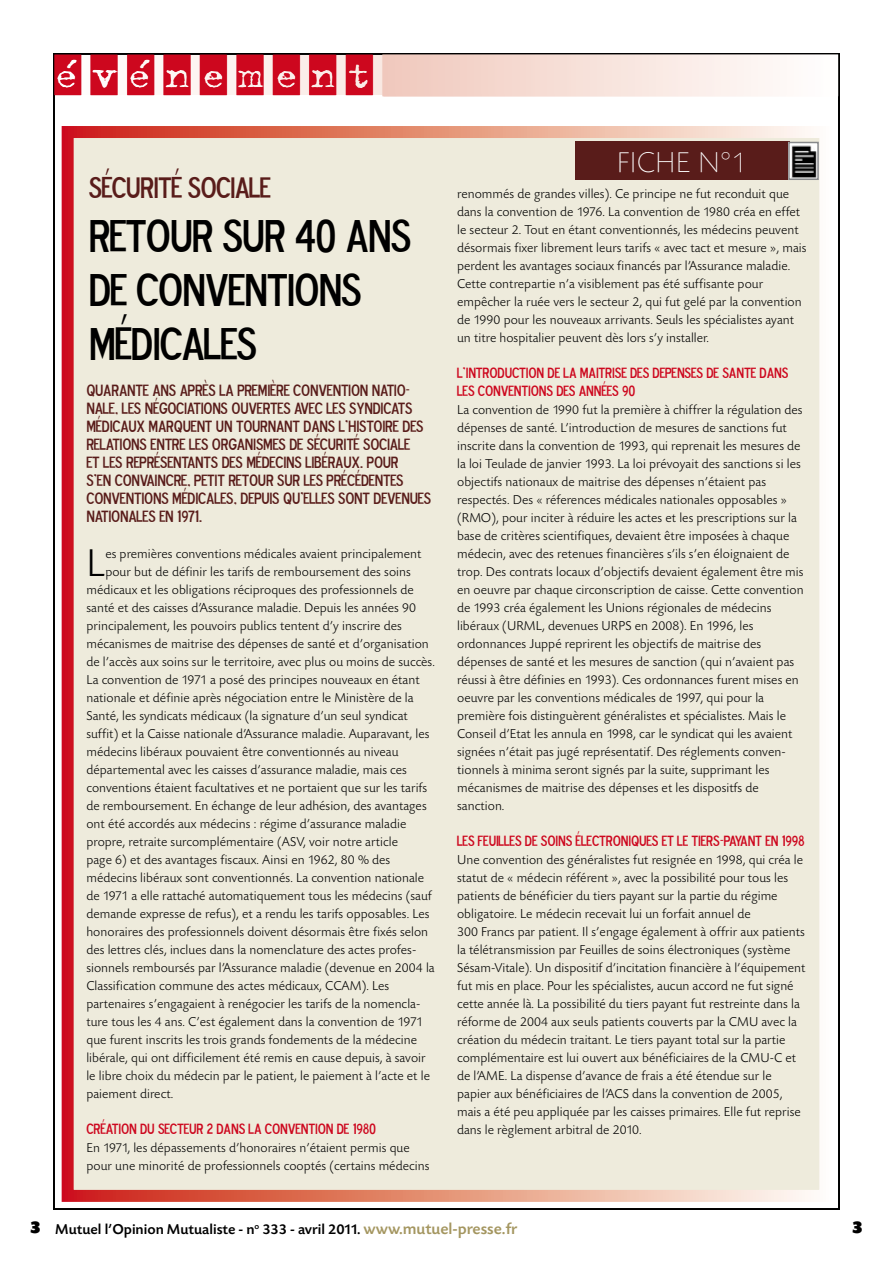
<style>
.page{position:relative;width:893px;height:1263px;background:#fff}
.page>*{position:absolute;margin:0;border:0;box-sizing:border-box;transform-origin:0 0}
.t1{font:46.5px/54px "Blue Highway D Type";color:#000}
.t2{font:40.5px "Trixie Cameo";letter-spacing:.2em;color:#cd071e;scale:1.2 1}
.t3{font:300 40.35px "Today SB";color:#000}
.t4{font:30px "Blue Highway D Type";color:#591c1a}
.t5{font:300 expanded 30px "Today SB";letter-spacing:.01em;color:#fff}
.t6{font:900 18px "Today SB";color:#000}
.t7{font:16.5px/18px "Blue Highway D Type";letter-spacing:.005em;color:#591c1a}
.t8{font:15px/18px "Blue Highway D Type";letter-spacing:.005em;color:#cd071e}
.t9{font:500 15px "Today SB";color:#000}
.t10{font:300 13.5px/18px "Today SB";letter-spacing:.005em;color:#000}
.s1{font-size:16.5px;color:#a49660}
</style>
<div class="page">
<div style="left:55px;top:54px;width:783px;height:41px;background:linear-gradient(to bottom,#fcf4f1,#fcf4f1)"></div>
<div style="left:383px;top:55px;width:454px;height:41px;background:linear-gradient(to right,#f0c9bd,#fffffe)"></div>
<div style="left:382px;top:54px;width:456px;height:42px;border:2px solid #fff"></div>
<div style="left:68px;top:132px;width:757px;height:1064px;background:#eeebdc"></div>
<div style="left:62px;top:126px;width:769px;height:1076px;border:12px solid #fff"></div>
<div style="left:575px;top:142px;width:214px;height:38px;background:#591c1a"></div>
<img style="left:791px;top:145px;width:25px;height:32px">
<div style="left:788px;top:142px;width:31px;height:38px;border:2px solid #87888a"></div>
<h2 class="t2" style="left:54px;top:53px;width:267px">ÉVÉNEMENT</h2>
<h3 class="t4" style="left:89px;top:168px;width:13px">SÉCURITÉ</h3>
<h3 class="t4" style="left:188px;top:168px;width:13px">SOCIALE</h3>
<h1 class="t1" style="left:89px;top:207px;width:22px">RETOUR</h1>
<h1 class="t1" style="left:222px;top:207px;width:146px">SUR 40 ANS</h1>
<h1 class="t1" style="left:89px;top:261px;width:69px">DE CONVENTIONS<br>MÉDICALES</h1>
<p class="t7" style="left:86px;top:381px;width:338px">QUARANTE ANS APRÈS LA PREMIÈRE CONVENTION NATIO-NALE, LES NÉGOCIATIONS OUVERTES AVEC LES SYNDICATS MÉDICAUX MARQUENT UN TOURNANT DANS L’HISTOIRE DES RELATIONS ENTRE LES ORGANISMES DE SÉCURITÉ SOCIALE ET LES REPRÉSENTANTS DES MÉDECINS LIBÉRAUX. POUR S’EN CONVAINCRE, PETIT RETOUR SUR LES PRÉCÉDENTES CONVENTIONS MÉDICALES, DEPUIS</p>
<p class="t7" style="left:283px;top:489px;width:28px">QU’ELLES</p>
<p class="t7" style="left:338px;top:489px;width:9px">SONT</p>
<p class="t7" style="left:373px;top:489px;width:59px">DEVENUES</p>
<p class="t7" style="left:86px;top:507px;width:117px">NATIONALES EN 1971.</p>
<h3 class="t3" style="left:86px;top:542px;width:20px">L</h3>
<p class="t10" style="left:105px;top:545px;width:318px">es premières conventions médicales avaient principalement</p>
<p class="t10" style="left:105px;top:563px;width:307px">pour but de définir les tarifs de remboursement des soins</p>
<p class="t10" style="left:86px;top:581px;width:329px">médicaux et les obligations réciproques des professionnels de</p>
<p class="t10" style="left:86px;top:599px;width:331px">santé et des caisses d’Assurance maladie. Depuis les années 90</p>
<p class="t10" style="left:86px;top:617px;width:317px">principalement, les pouvoirs publics tentent d’y inscrire des</p>
<p class="t10" style="left:86px;top:635px;width:344px">mécanismes de maitrise des dépenses de santé et d’organisation</p>
<p class="t10" style="left:86px;top:653px;width:350px">de l’accès aux soins sur le territoire, avec plus ou moins de succès.</p>
<p class="t10" style="left:86px;top:671px;width:335px">La convention de 1971 a posé des principes nouveaux en étant</p>
<p class="t10" style="left:86px;top:689px;width:329px">nationale et définie après négociation entre le Ministère de la</p>
<p class="t10" style="left:86px;top:707px;width:323px">Santé, les syndicats médicaux (la signature d’un seul syndicat</p>
<p class="t10" style="left:86px;top:725px;width:345px">suffit) et la Caisse nationale d’Assurance maladie. Auparavant, les</p>
<p class="t10" style="left:86px;top:743px;width:314px">médecins libéraux pouvaient être conventionnés au niveau</p>
<p class="t10" style="left:86px;top:761px;width:322px">départemental avec les caisses d’assurance maladie, mais ces</p>
<p class="t10" style="left:86px;top:779px;width:342px">conventions étaient facultatives et ne portaient que sur les tarifs</p>
<p class="t10" style="left:86px;top:797px;width:342px">de remboursement. En échange de leur adhésion, des avantages</p>
<p class="t10" style="left:86px;top:815px;width:321px">ont été accordés aux médecins : régime d’assurance maladie</p>
<p class="t10" style="left:86px;top:833px;width:313px">propre, retraite surcomplémentaire (ASV, voir notre article</p>
<p class="t10" style="left:86px;top:851px;width:305px">page 6) et des avantages fiscaux. Ainsi en 1962, 80 % des</p>
<p class="t10" style="left:86px;top:869px;width:339px">médecins libéraux sont conventionnés. La convention nationale</p>
<p class="t10" style="left:86px;top:887px;width:347px">de 1971 a elle rattaché automatiquement tous les médecins (sauf</p>
<p class="t10" style="left:86px;top:905px;width:345px">demande expresse de refus), et a rendu les tarifs opposables. Les</p>
<p class="t10" style="left:86px;top:923px;width:343px">honoraires des professionnels doivent désormais être fixés selon</p>
<p class="t10" style="left:86px;top:941px;width:331px">des lettres clés, inclues dans la nomenclature des actes profes-</p>
<p class="t10" style="left:86px;top:959px;width:350px">sionnels remboursés par l’Assurance maladie (devenue en 2004 la</p>
<p class="t10" style="left:86px;top:977px;width:304px">Classification commune des actes médicaux, CCAM). Les</p>
<p class="t10" style="left:86px;top:995px;width:336px">partenaires s’engagaient à renégocier les tarifs de la nomencla-</p>
<p class="t10" style="left:86px;top:1013px;width:338px">ture tous les 4 ans. C’est également dans la convention de 1971</p>
<p class="t10" style="left:86px;top:1031px;width:332px">que furent inscrits les trois grands fondements de la médecine</p>
<p class="t10" style="left:86px;top:1049px;width:341px">libérale, qui ont difficilement été remis en cause depuis, à savoir</p>
<p class="t10" style="left:86px;top:1067px;width:345px">le libre choix du médecin par le patient, le paiement à l’acte et le</p>
<p class="t10" style="left:86px;top:1085px;width:88px">paiement direct.</p>
<p class="t8" style="left:86px;top:1119px;width:15px">CRÉATION</p>
<p class="t8" style="left:140px;top:1119px;width:26px">DU SECTEUR</p>
<p class="t8" style="left:207px;top:1119px;width:18px">2 DANS</p>
<p class="t8" style="left:249px;top:1119px;width:25px">LA CONVENTION</p>
<p class="t8" style="left:337px;top:1119px;width:41px">DE 1980</p>
<p class="t10" style="left:86px;top:1139px;width:344px">En 1971, les dépassements d’honoraires n’étaient permis que pour une minorité de professionnels cooptés (certains médecins</p>
<h3 class="t5" style="left:617px;top:146px;width:132px">FICHE N°1</h3>
<p class="t10" style="left:457px;top:185px;width:351px">renommés de grandes villes). Ce principe ne fut reconduit que dans la convention de 1976. La convention de 1980 créa en effet le secteur 2. Tout en étant conventionnés, les médecins peuvent désormais fixer librement leurs tarifs « avec tact et mesure », mais perdent les avantages sociaux financés par l’Assurance maladie.<br>Cette contrepartie n’a visiblement pas été suffisante pour empêcher la ruée vers le secteur 2, qui fut gelé par la convention de 1990 pour les nouveaux arrivants. Seuls les spécialistes ayant un titre hospitalier peuvent dès lors s’y installer.</p>
<p class="t8" style="left:457px;top:363px;width:311px">L’INTRODUCTION DE LA MAITRISE DES DEPENSES DE SANTE DANS<br>LES CONVENTIONS</p>
<p class="t8" style="left:556px;top:381px;width:31px">DES ANNÉES</p>
<p class="t8" style="left:622px;top:381px;width:15px">90</p>
<p class="t10" style="left:457px;top:401px;width:348px">La convention de 1990 fut la première à chiffrer la régulation des dépenses de santé. L’introduction de mesures de sanctions fut inscrite dans la convention de 1993, qui reprenait les mesures de la loi Teulade de janvier 1993. La loi prévoyait des sanctions si les objectifs nationaux de maitrise des dépenses n’étaient pas respectés. Des « réferences médicales nationales opposables » (RMO), pour inciter à réduire les actes et les prescriptions sur la base de critères scientifiques, devaient être imposées à chaque médecin, avec des retenues financières s’ils s’en éloignaient de trop. Des contrats locaux d’objectifs devaient également être mis en oeuvre par chaque circonscription de caisse. Cette convention de 1993 créa également les Unions régionales de médecins libéraux (URML, devenues URPS en 2008). En 1996, les ordonnances Juppé reprirent les objectifs de maitrise des dépenses de santé et les mesures de sanction (qui n’avaient pas réussi à être définies en 1993). Ces ordonnances furent mises en oeuvre par les conventions médicales de 1997, qui pour la première fois distinguèrent généralistes et spécialistes. Mais le Conseil d’Etat les annula en 1998, car le syndicat qui les avaient signées n’était pas jugé représentatif. Des réglements conven&shy;tionnels à minima seront signés par la suite, supprimant les mécanismes de maitrise des dépenses et les dispositfs de sanction.</p>
<p class="t8" style="left:457px;top:831px;width:33px">LES FEUILLES</p>
<p class="t8" style="left:525px;top:831px;width:24px">DE SOINS</p>
<p class="t8" style="left:576px;top:831px;width:8px">ÉLECTRONIQUES</p>
<p class="t8" style="left:662px;top:831px;width:37px">ETLETIERS</p>
<p class="t8" style="left:720px;top:831px;width:12px">-PAYANT</p>
<p class="t8" style="left:765px;top:831px;width:41px">EN 1998</p>
<p class="t10" style="left:457px;top:851px;width:350px">Une convention des généralistes fut resignée en 1998, qui créa le statut de « médecin référent », avec la possibilité pour tous les patients de bénéficier du tiers payant sur la partie du régime obligatoire. Le médecin recevait lui un forfait annuel de<br>300 Francs par patient. Il s’engage également à offrir aux patients la télétransmission par Feuilles de soins électroniques (système Sésam-Vitale). Un dispositif d’incitation financière à l’équipement fut mis en place. Pour les spécialistes, aucun accord ne fut signé cette année là. La possibilité du tiers payant fut restreinte dans la réforme de 2004 aux seuls patients couverts par la CMU avec la création du médecin traitant. Le tiers payant total sur la partie complémentaire est lui ouvert aux bénéficiaires de la CMU-C et de l’AME. La dispense d’avance de frais a été étendue sur le papier aux bénéficiaires de l’ACS dans la convention de 2005, mais a été peu appliquée par les caisses primaires. Elle fut reprise dans le règlement arbitral de 2010.</p>
<h3 class="t6" style="left:30px;top:1217px;width:13px">3</h3>
<p class="t9" style="left:55px;top:1221px;width:464px">Mutuel l’Opinion Mutualiste - n<sup>o</sup> 333 - avril 2011. <span class="s1">www.mutuel-presse.fr</span></p>
<h3 class="t6" style="left:852px;top:1217px;width:13px">3</h3>
</div>
